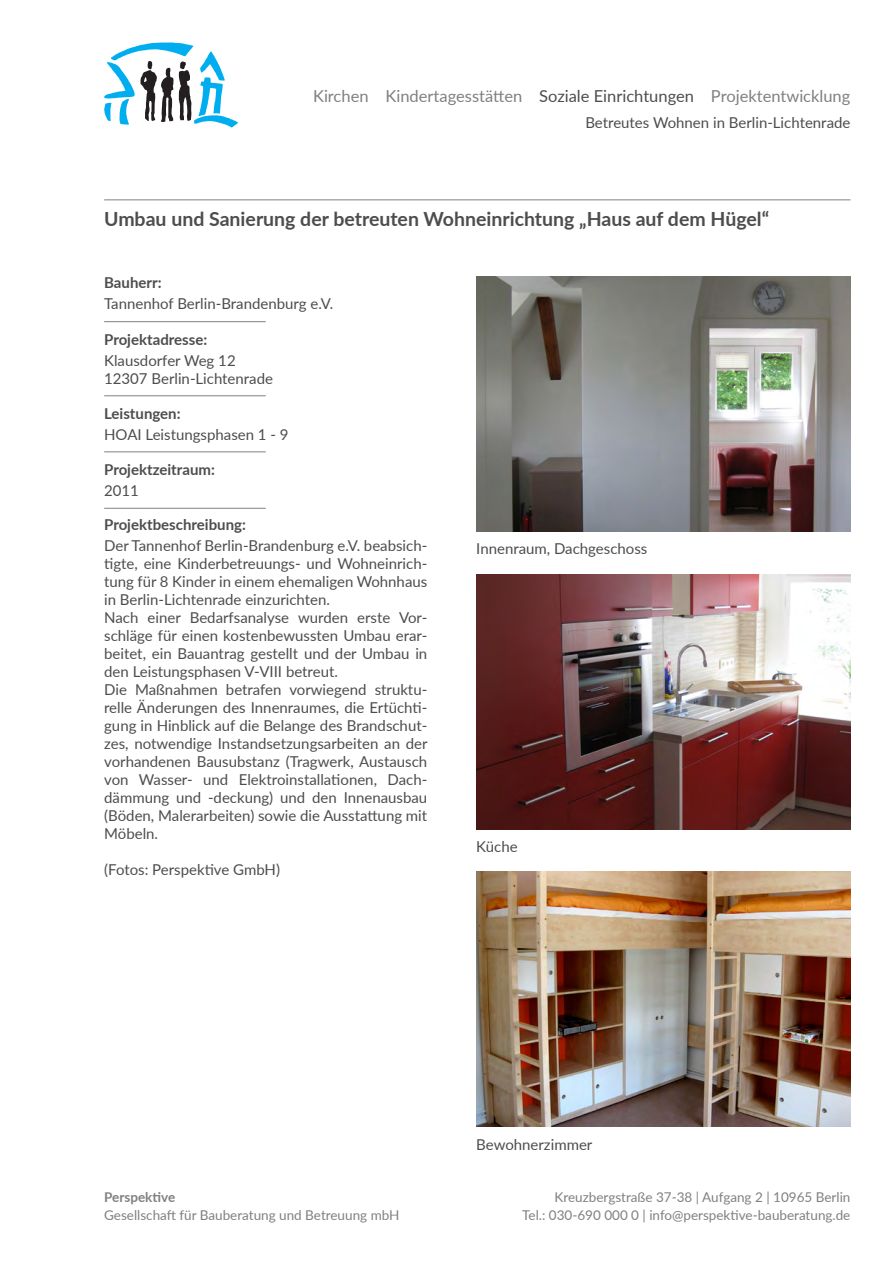
<style>
.page{position:relative;width:893px;height:1263px;background:#fff}
.page>*{position:absolute;margin:0;border:0;box-sizing:border-box;transform-origin:0 0}
.t1{font:700 19.5px "Lato";color:#4d4d4d}
.t2{font:16.5px "Lato";color:#808080}
.t3{font:15px/18px "Lato";color:#4d4d4d;text-align:justify}
.t4{font:700 15px "Lato";color:#4d4d4d}
.t5{font:13.5px "Lato";color:#808080}
.t6{font:700 13.5px "Lato";color:#808080}
.s1{color:#4d4d4d}
</style>
<div class="page">
<hr style="left:104px;top:199px;width:746px;height:1px;background:#808080">
<svg style="left:104px;top:43px;width:134px;height:85px"></svg>
<img style="left:476px;top:276px;width:374px;height:255px">
<img style="left:476px;top:574px;width:374px;height:255px">
<img style="left:476px;top:872px;width:374px;height:255px">
<hr style="left:104px;top:321px;width:162px;height:1px;background:#808080">
<hr style="left:104px;top:395px;width:162px;height:1px;background:#808080">
<hr style="left:104px;top:451px;width:162px;height:1px;background:#808080">
<hr style="left:104px;top:508px;width:162px;height:1px;background:#808080">
<p class="t2" style="left:313px;top:84px;width:539px">Kirchen Kindertagesstätten <span class="s1">Soziale Einrichtungen</span> Projektentwicklung</p>
<p class="t3" style="left:585px;top:112px;width:267px">Betreutes Wohnen in Berlin-Lichtenrade</p>
<p class="t1" style="left:104px;top:205px;width:666px">Umbau und Sanierung der betreuten Wohneinrichtung „Haus auf dem Hügel“</p>
<p class="t4" style="left:104px;top:272px;width:59px">Bauherr:</p>
<p class="t3" style="left:104px;top:294px;width:231px">Tannenhof Berlin-Brandenburg e.V.</p>
<p class="t4" style="left:104px;top:328px;width:105px">Projektadresse:</p>
<p class="t3" style="left:104px;top:350px;width:133px">Klausdorfer Weg 12</p>
<p class="t3" style="left:104px;top:368px;width:170px">12307 Berlin-Lichtenrade</p>
<p class="t4" style="left:104px;top:402px;width:78px">Leistungen:</p>
<p class="t3" style="left:104px;top:425px;width:186px">HOAI Leistungsphasen 1 - 9</p>
<p class="t4" style="left:104px;top:458px;width:112px">Projektzeitraum:</p>
<p class="t3" style="left:104px;top:481px;width:36px">2011</p>
<p class="t4" style="left:104px;top:513px;width:143px">Projektbeschreibung:</p>
<p class="t3" style="left:104px;top:536px;width:325px">Der Tannenhof Berlin-Brandenburg e.V. beabsich&shy;tigte, eine Kinderbetreuungs- und Wohneinrich&shy;tung für 8 Kinder in einem ehemaligen Wohnhaus in Berlin-Lichtenrade einzurichten.</p>
<p class="t3" style="left:104px;top:608px;width:325px">Nach einer Bedarfsanalyse wurden erste Vor&shy;schläge für einen kostenbewussten Umbau erar&shy;beitet, ein Bauantrag gestellt und der Umbau in den Leistungsphasen V-VIII betreut.</p>
<p class="t3" style="left:104px;top:680px;width:325px">Die Maßnahmen betrafen vorwiegend struktu&shy;relle Änderungen des Innenraumes, die Ertüchti&shy;gung in Hinblick auf die Belange des Brandschut&shy;zes, notwendige Instandsetzungsarbeiten an der vorhandenen Bausubstanz (Tragwerk, Austausch von Wasser- und Elektroinstallationen, Dach&shy;dämmung und -deckung) und den Innenausbau (Böden, Malerarbeiten) sowie die Ausstattung mit Möbeln.</p>
<p class="t3" style="left:104px;top:860px;width:177px">(Fotos: Perspektive GmbH)</p>
<p class="t3" style="left:476px;top:539px;width:173px">Innenraum, Dachgeschoss</p>
<p class="t3" style="left:476px;top:837px;width:43px">Küche</p>
<p class="t6" style="left:104px;top:1187px;width:73px">Perspektive</p>
<p class="t5" style="left:104px;top:1206px;width:297px">Gesellschaft für Bauberatung und Betreuung mbH</p>
<p class="t3" style="left:476px;top:1134px;width:118px">Bewohnerzimmer</p>
<p class="t5" style="left:555px;top:1188px;width:297px">Kreuzbergstraße 37-38 | Aufgang 2 | 10965 Berlin</p>
<p class="t5" style="left:522px;top:1206px;width:330px">Tel.: 030-690 000 0 | info@perspektive-bauberatung.de</p>
</div>
